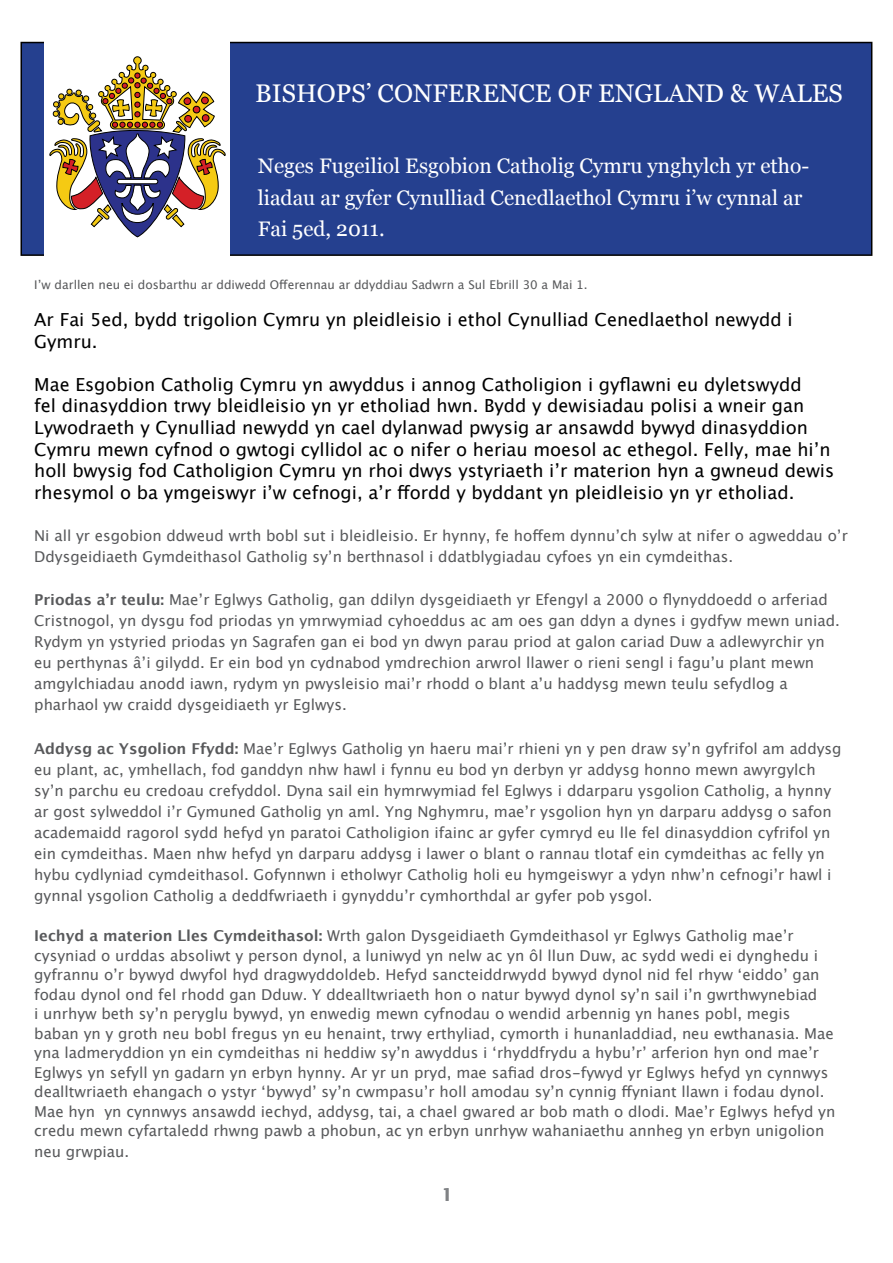
<style>
.page{position:relative;width:893px;height:1263px;background:#fff}
.page>*{position:absolute;margin:0;border:0;box-sizing:border-box;transform-origin:0 0}
.t1{font:25.5px "Georgia";color:#fff}
.t2{font:21px/31.5px "Georgia";color:#fff}
.t3{font:18px/21.6px "Lucida Grande";color:#000}
.t4{font:600 18px "Lucida Sans";color:#808285}
.t5{font:15px/21px "Lucida Grande";color:#58595b}
.t6{font:12px "Lucida Grande";color:#58595b}
.s1{font-weight:700}
</style>
<div class="page">
<div style="left:21px;top:43px;width:851px;height:212px;background:#25408f"></div>
<div style="left:21px;top:42px;width:851px;height:214px;border:2px solid #000"></div>
<div style="left:44px;top:37px;width:186px;height:223px;background:#fff"></div>
<svg style="left:49px;top:57px;width:177px;height:180px"></svg>
<h1 class="t1" style="left:255px;top:78px;width:589px">BISHOPS’ CONFERENCE OF ENGLAND &amp; WALES</h1>
<h2 class="t2" style="left:258px;top:151px;width:553px">Neges Fugeiliol Esgobion Catholig Cymru ynghylch yr etho&shy;liadau ar gyfer Cynulliad Cenedlaethol Cymru i’w cynnal ar<br>Fai 5ed, 2011.</h2>
<p class="t6" style="left:34px;top:278px;width:555px">I’w darllen neu ei dosbarthu ar ddiwedd Offerennau ar ddyddiau Sadwrn a Sul Ebrill 30 a Mai 1.</p>
<p class="t3" style="left:34px;top:309px;width:760px">Ar Fai 5ed, bydd trigolion Cymru yn pleidleisio i ethol Cynulliad Cenedlaethol newydd i<br>Gymru.</p>
<p class="t3" style="left:34px;top:374px;width:802px">Mae Esgobion Catholig Cymru yn awyddus i annog Catholigion i gyflawni eu dyletswydd<br>fel dinasyddion trwy bleidleisio yn yr etholiad hwn. Bydd y dewisiadau polisi a wneir gan Lywodraeth y Cynulliad newydd yn cael dylanwad pwysig ar ansawdd bywyd dinasyddion Cymru mewn cyfnod o gwtogi cyllidol ac o nifer o heriau moesol ac ethegol. Felly, mae hi’n holl bwysig fod Catholigion Cymru yn rhoi dwys ystyriaeth i’r materion hyn a gwneud dewis rhesymol o ba ymgeiswyr i’w cefnogi, a’r ffordd y byddant yn pleidleisio yn yr etholiad.</p>
<p class="t5" style="left:34px;top:525px;width:815px">Ni all yr esgobion ddweud wrth bobl sut i bleidleisio. Er hynny, fe hoffem dynnu’ch sylw at nifer o agweddau o’r<br>Ddysgeidiaeth Gymdeithasol Gatholig sy’n berthnasol i ddatblygiadau cyfoes yn ein cymdeithas.</p>
<p class="t5" style="left:34px;top:590px;width:807px"><span class="s1">Priodas a’r teulu:</span> Mae’r Eglwys Gatholig, gan ddilyn dysgeidiaeth yr Efengyl a 2000 o flynyddoedd o arferiad Cristnogol, yn dysgu fod priodas yn ymrwymiad cyhoeddus ac am oes gan ddyn a dynes i gydfyw mewn uniad.<br>Rydym yn ystyried priodas yn Sagrafen gan ei bod yn dwyn parau priod at galon cariad Duw a adlewyrchir yn eu perthynas â’i gilydd. Er ein bod yn cydnabod ymdrechion arwrol llawer o rieni sengl i fagu’u plant mewn amgylchiadau anodd iawn, rydym yn pwysleisio mai’r rhodd o blant a’u haddysg mewn teulu sefydlog a pharhaol yw craidd dysgeidiaeth yr Eglwys.</p>
<p class="t5" style="left:34px;top:738px;width:809px"><span class="s1">Addysg ac Ysgolion Ffydd:</span> Mae’r Eglwys Gatholig yn haeru mai’r rhieni yn y pen draw sy’n gyfrifol am addysg eu plant, ac, ymhellach, fod ganddyn nhw hawl i fynnu eu bod yn derbyn yr addysg honno mewn awyrgylch sy’n parchu eu credoau crefyddol. Dyna sail ein hymrwymiad fel Eglwys i ddarparu ysgolion Catholig, a hynny ar gost sylweddol i’r Gymuned Gatholig yn aml. Yng Nghymru, mae’r ysgolion hyn yn darparu addysg o safon academaidd ragorol sydd hefyd yn paratoi Catholigion ifainc ar gyfer cymryd eu lle fel dinasyddion cyfrifol yn ein cymdeithas. Maen nhw hefyd yn darparu addysg i lawer o blant o rannau tlotaf ein cymdeithas ac felly yn hybu cydlyniad cymdeithasol. Gofynnwn i etholwyr Catholig holi eu hymgeiswyr a ydyn nhw’n cefnogi’r hawl i gynnal ysgolion Catholig a deddfwriaeth i gynyddu’r cymhorthdal ar gyfer pob ysgol.</p>
<p class="t5" style="left:34px;top:926px;width:803px;line-height:19.5px"><span class="s1">Iechyd a materion Lles Cymdeithasol:</span> Wrth galon Dysgeidiaeth Gymdeithasol yr Eglwys Gatholig mae’r cysyniad o urddas absoliwt y person dynol, a luniwyd yn nelw ac yn ôl llun Duw, ac sydd wedi ei dynghedu i gyfrannu o’r bywyd dwyfol hyd dragwyddoldeb. Hefyd sancteiddrwydd bywyd dynol nid fel rhyw ‘eiddo’ gan fodau dynol ond fel rhodd gan Dduw. Y ddealltwriaeth hon o natur bywyd dynol sy’n sail i’n gwrthwynebiad<br>i unrhyw beth sy’n peryglu bywyd, yn enwedig mewn cyfnodau o wendid arbennig yn hanes pobl, megis baban yn y groth neu bobl fregus yn eu henaint, trwy erthyliad, cymorth i hunanladdiad, neu ewthanasia. Mae yna ladmeryddion yn ein cymdeithas ni heddiw sy’n awyddus i ‘rhyddfrydu a hybu’r’ arferion hyn ond mae’r Eglwys yn sefyll yn gadarn yn erbyn hynny. Ar yr un pryd, mae safiad dros-fywyd yr Eglwys hefyd yn cynnwys dealltwriaeth ehangach o ystyr ‘bywyd’ sy’n cwmpasu’r holl amodau sy’n cynnig ffyniant llawn i fodau dynol.<br>Mae hyn yn cynnwys ansawdd iechyd, addysg, tai, a chael gwared ar bob math o dlodi. Mae’r Eglwys hefyd yn credu mewn cyfartaledd rhwng pawb a phobun, ac yn erbyn unrhyw wahaniaethu annheg yn erbyn unigolion</p>
<p class="t5" style="left:34px;top:1142px;width:96px">neu grwpiau.</p>
<p class="t4" style="left:442px;top:1185px;width:13px">1</p>
</div>
